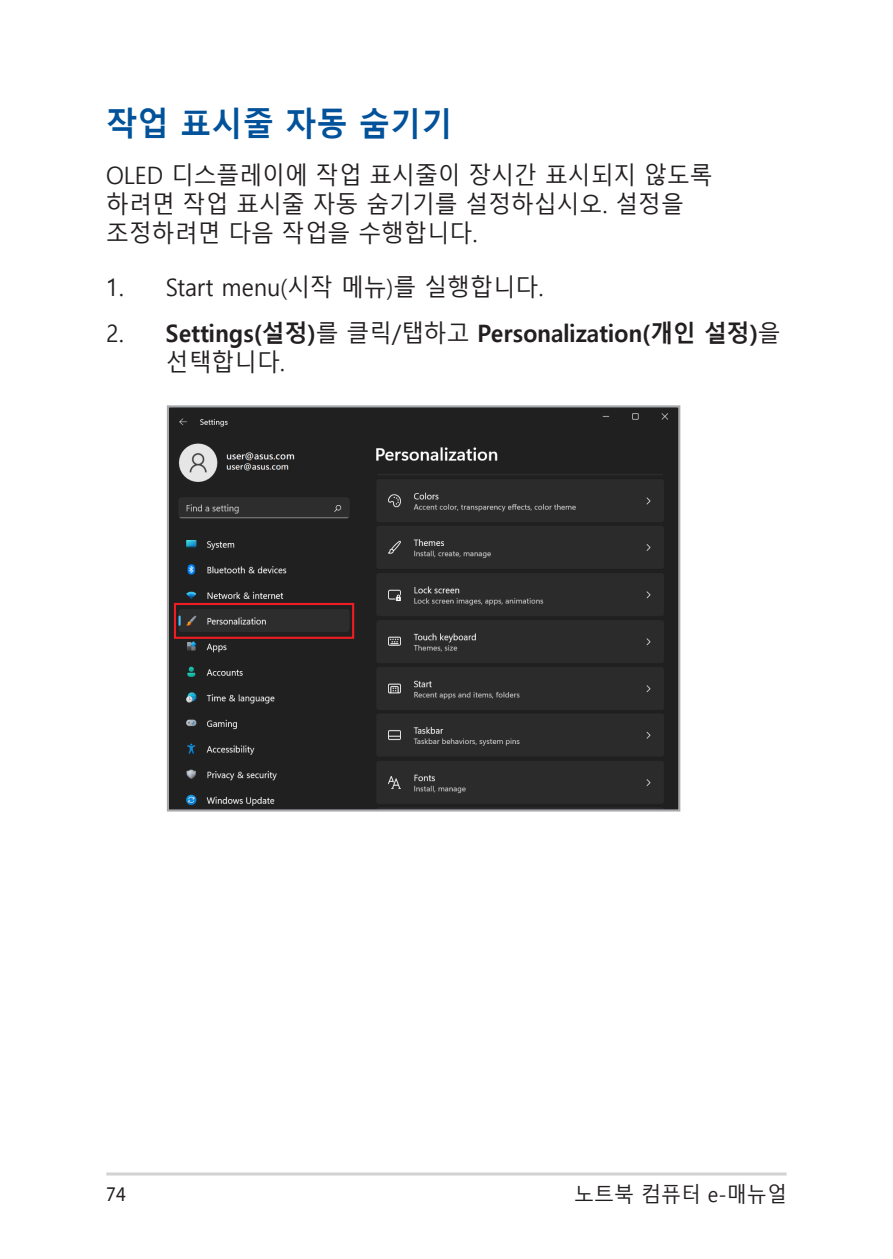
<style>
.page{position:relative;width:893px;height:1259px;background:#fff}
.page>*{position:absolute;margin:0;border:0;box-sizing:border-box;transform-origin:0 0}
.t1{font:700 33px "Malgun Gothic";color:#01529a;scale:.95 1}
.t2{font:24px/28.8px "Malgun Gothic";color:#231f20;scale:.95 1}
.t3{font:700 24px/28.5px "Malgun Gothic";color:#231f20;scale:.95 1}
.t4{font:21px "Malgun Gothic";color:#231f20;scale:.95 1}
.t5{font:21px "Myriad Pro";color:#231f20;scale:.9 1}
.s1{font-weight:400}
</style>
<div class="page">
<hr style="left:106px;top:1172px;width:681px;height:3px;background:#d1d2d4">
<div style="left:170px;top:408px;width:507px;height:400px;background:#262626"></div>
<div style="left:167px;top:405px;width:513px;height:406px;border:2px solid #a8a9ad"></div>
<div style="left:174px;top:603px;width:180px;height:36px;border:2px solid #ee1d23"></div>
<h1 class="t1" style="left:106px;top:104px;width:366px">작업 표시줄 자동 숨기기</h1>
<p class="t2" style="left:106px;top:161px;width:640px">OLED 디스플레이에 작업 표시줄이 장시간 표시되지 않도록 하려면 작업 표시줄 자동 숨기기를 설정하십시오. 설정을 조정하려면 다음 작업을 수행합니다.</p>
<p class="t2" style="left:106px;top:273px;width:462px">1. Start menu(시작 메뉴)를 실행합니다.</p>
<p class="t3" style="left:166px;top:319px;width:649px;text-indent:-60px"><span class="s1">2.</span> Settings(설정)<span class="s1">를 클릭/탭하고</span> Personalization(개인 설정)<span class="s1">을 선택합니다.</span></p>
<p class="t5" style="left:106px;top:1180px;width:23px">74</p>
<p class="t4" style="left:574px;top:1182px;width:225px">노트북 컴퓨터 e-매뉴얼</p>
</div>
